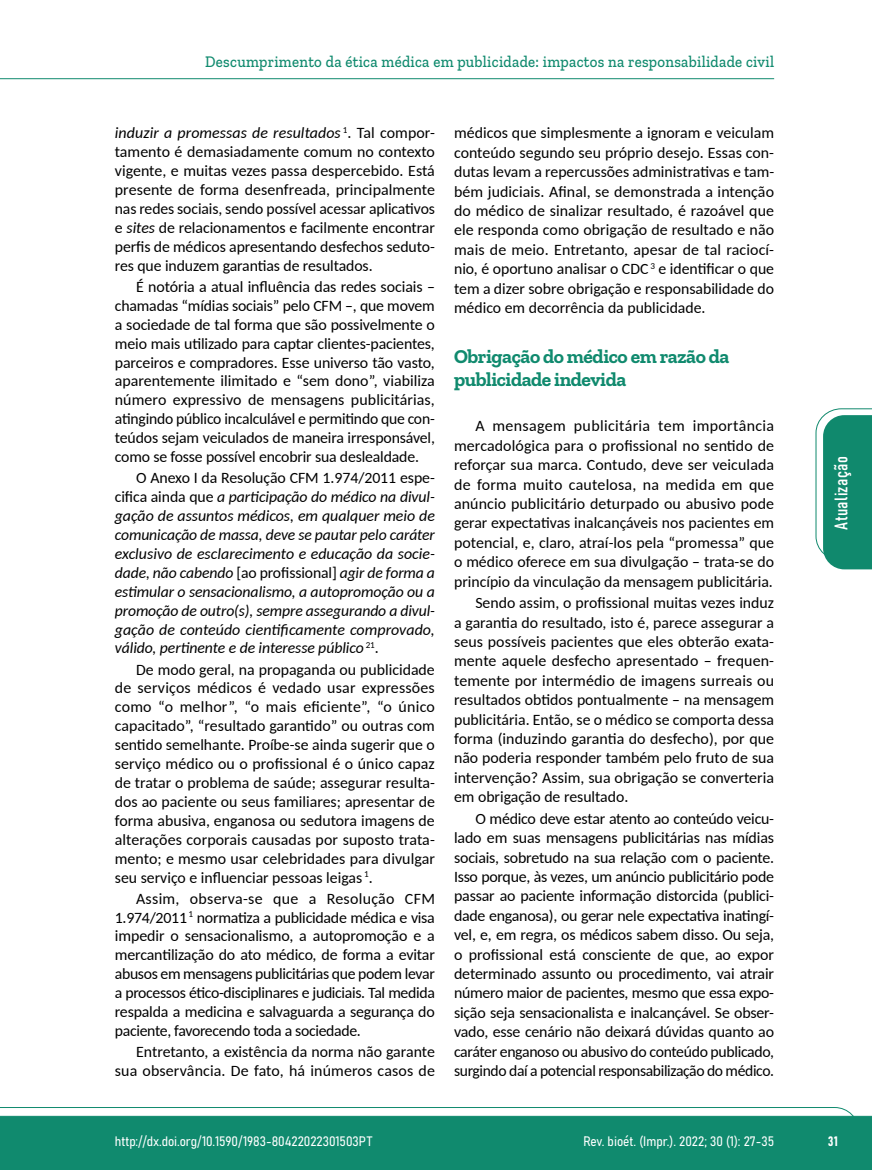
<style>
.page{position:relative;width:872px;height:1170px;background:#fff}
.page>*{position:absolute;margin:0;border:0;box-sizing:border-box;transform-origin:0 0}
.t1{font:700 19.5px/23.9px "Zilla Slab";letter-spacing:-.02em;color:#108a6e}
.t2{font:18px "Bahnschrift";letter-spacing:.02em;color:#fff}
.t3{font:500 16.5px "Zilla Slab";letter-spacing:.02em;color:#108a6e;scale:.9 1}
.t4{font:15.75px/19.4px "Carlito";letter-spacing:-.005em;color:#000;text-align:justify}
.t5{font:italic 15.75px/18.9px "Carlito";letter-spacing:-.005em;color:#000;text-align:justify}
.t6{font:13.5px "Bahnschrift";color:#fff}
.s1{font-style:italic}
.s2{font-style:normal}
</style>
<div class="page">
<svg style="left:0;top:1107px;width:859px;height:62px;background:#2e9880"></svg>
<hr style="left:0;top:78px;width:774px;height:1px;background:#108a6e">
<svg style="left:815px;top:408px;width:57px;height:161px"></svg>
<p class="t3" style="left:205px;top:53px;width:633px">Descumprimento da ética médica em publicidade: impactos na responsabilidade civil</p>
<p class="t4" style="left:115px;top:123px;width:321px;line-height:18.9px"><span class="s1">induzir a promessas de resultados</span> <sup>1</sup>. Tal compor&shy;tamento é demasiadamente comum no contexto vigente, e muitas vezes passa despercebido. Está presente de forma desenfreada, principalmente nas redes sociais, sendo possível acessar aplicativos e <span class="s1">sites</span> de relacionamentos e facilmente encontrar perfis de médicos apresentando desfechos seduto&shy;res que induzem garantias de resultados.</p>
<p class="t4" style="left:115px;top:276px;width:322px;line-height:18.9px;text-indent:21px">É notória a atual influência das redes sociais – chamadas “mídias sociais” pelo CFM –, que movem a sociedade de tal forma que são possivelmente o meio mais utilizado para captar clientes-pacientes, parceiros e compradores. Esse universo tão vasto, aparentemente ilimitado e “sem dono”, viabiliza número expressivo de mensagens publicitárias, atingindo público incalculável e permitindo que con&shy;teúdos sejam veiculados de maneira irresponsável, como se fosse possível encobrir sua deslealdade.</p>
<p class="t5" style="left:115px;top:468px;width:322px;text-indent:21px"><span class="s2">O Anexo I da Resolução CFM 1.974/2011 espe&shy;cifica ainda que</span> a participação do médico na divul&shy;gação de assuntos médicos, em qualquer meio de comunicação de massa, deve se pautar pelo caráter exclusivo de esclarecimento e educação da socie&shy;dade, não cabendo <span class="s2">[ao profissional]</span> agir de forma a estimular o sensacionalismo, a autopromoção ou a promoção de outro(s), sempre assegurando a divul&shy;gação de conteúdo cientificamente comprovado, válido, pertinente e de interesse público <sup>21</sup><span class="s2">.</span></p>
<p class="t4" style="left:115px;top:659px;width:321px;line-height:18.9px;text-indent:21px">De modo geral, na propaganda ou publicidade de serviços médicos é vedado usar expressões como “o melhor”, “o mais eficiente”, “o único capacitado”, “resultado garantido” ou outras com sentido semelhante. Proíbe-se ainda sugerir que o serviço médico ou o profissional é o único capaz de tratar o problema de saúde; assegurar resulta&shy;dos ao paciente ou seus familiares; apresentar de forma abusiva, enganosa ou sedutora imagens de alterações corporais causadas por suposto trata&shy;mento; e mesmo usar celebridades para divulgar seu serviço e influenciar pessoas leigas <sup>1</sup>.</p>
<p class="t4" style="left:115px;top:888px;width:321px;line-height:18.9px;text-indent:21px">Assim, observa-se que a Resolução CFM 1.974/2011 <sup>1</sup> normatiza a publicidade médica e visa impedir o sensacionalismo, a autopromoção e a mercantilização do ato médico, de forma a evitar abusos em mensagens publicitárias que podem levar a processos ético-disciplinares e judiciais. Tal medida respalda a medicina e salvaguarda a segurança do paciente, favorecendo toda a sociedade.</p>
<p class="t4" style="left:115px;top:1041px;width:321px;line-height:18.9px;text-align:right">Entretanto, a existência da norma não garante sua observância. De fato, há inúmeros casos de</p>
<p class="t4" style="left:454px;top:123px;width:321px">médicos que simplesmente a ignoram e veiculam conteúdo segundo seu próprio desejo. Essas con&shy;dutas levam a repercussões administrativas e tam&shy;bém judiciais. Afinal, se demonstrada a intenção do médico de sinalizar resultado, é razoável que ele responda como obrigação de resultado e não mais de meio. Entretanto, apesar de tal raciocí&shy;nio, é oportuno analisar o CDC <sup>3</sup> e identificar o que tem a dizer sobre obrigação e responsabilidade do médico em decorrência da publicidade.</p>
<p class="t1" style="left:454px;top:344px;width:277px">Obrigação do médico em razão da publicidade indevida</p>
<p class="t4" style="left:454px;top:415px;width:322px;text-indent:21px">A mensagem publicitária tem importância mercadológica para o profissional no sentido de reforçar sua marca. Contudo, deve ser veiculada de forma muito cautelosa, na medida em que anúncio publicitário deturpado ou abusivo pode gerar expectativas inalcançáveis nos pacientes em potencial, e, claro, atraí-los pela “promessa” que o médico oferece em sua divulgação – trata-se do princípio da vinculação da mensagem publicitária.</p>
<p class="t4" style="left:454px;top:592px;width:322px;text-indent:21px">Sendo assim, o profissional muitas vezes induz a garantia do resultado, isto é, parece assegurar a seus possíveis pacientes que eles obterão exata&shy;mente aquele desfecho apresentado – frequen&shy;temente por intermédio de imagens surreais ou resultados obtidos pontualmente – na mensagem publicitária. Então, se o médico se comporta dessa forma (induzindo garantia do desfecho), por que não poderia responder também pelo fruto de sua intervenção? Assim, sua obrigação se converteria em obrigação de resultado.</p>
<p class="t4" style="left:454px;top:808px;width:322px;text-indent:21px">O médico deve estar atento ao conteúdo veicu&shy;lado em suas mensagens publicitárias nas mídias sociais, sobretudo na sua relação com o paciente.<br>Isso porque, às vezes, um anúncio publicitário pode passar ao paciente informação distorcida (publici&shy;dade enganosa), ou gerar nele expectativa inatingí&shy;vel, e, em regra, os médicos sabem disso. Ou seja, o profissional está consciente de que, ao expor determinado assunto ou procedimento, vai atrair número maior de pacientes, mesmo que essa expo&shy;sição seja sensacionalista e inalcançável. Se obser&shy;vado, esse cenário não deixará dúvidas quanto ao caráter enganoso ou abusivo do conteúdo publicado, surgindo daí a potencial responsabilização do médico.</p>
<p class="t2" style="left:827px;top:529px;width:75px;rotate:-90deg">Atualização</p>
<p class="t6" style="left:115px;top:1131px;width:259px">http://dx.doi.org/10.1590/1983-80422022301503PT</p>
<p class="t6" style="left:583px;top:1131px;width:192px">Rev. bioét. (Impr.). 2022; 30 (1): 27-35</p>
<p class="t6" style="left:828px;top:1130px;width:11px">31</p>
</div>
